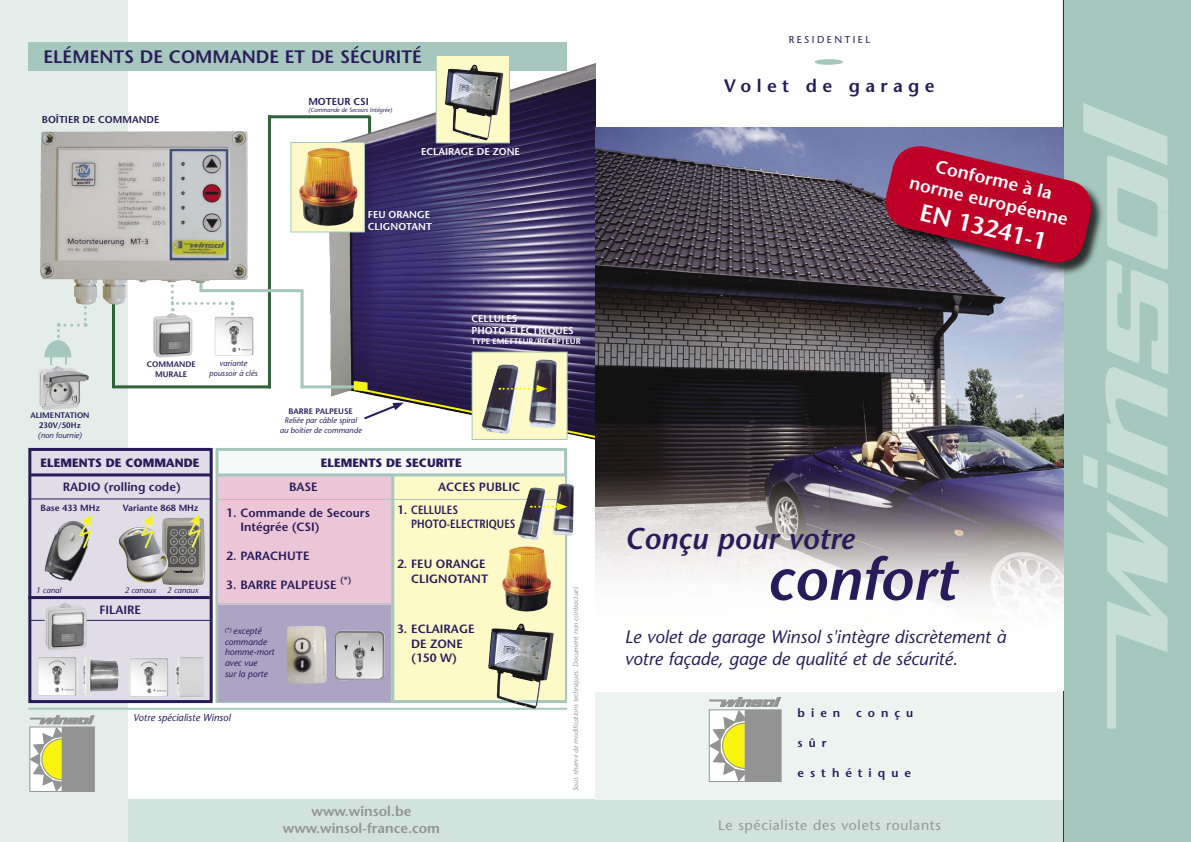
<style>
.page{position:relative;width:1191px;height:842px;background:#fff}
.page>*{position:absolute;margin:0;border:0;box-sizing:border-box;transform-origin:0 0}
.Normaal{font:italic 600 60px "Stone Sans";color:#281b5a}
.Normaal-2{font:italic 600 30px "Stone Sans";color:#281b5a}
.t1{font:600 24px "Stone Sans";color:#fff}
.Normaal-3{font:italic 18px/21.6px "Stone Sans";color:#281b5a}
.Normaal-4{font:600 18px "Stone Sans";color:#281b5a}
.t2{font:600 18px "Stone Sans";color:#fff}
.Normaal-5{font:600 18px "Stone Sans";letter-spacing:.3em;color:#281b5a}
.Normaal-6{font:600 14px "Stone Sans";color:#939393}
.Normaal-7{font:14px "Stone Sans";letter-spacing:.05em;color:#95979a}
.Normaal-8{font:600 12px/14.4px "Stone Sans";color:#281b5a}
.t3{font:700 12px "Stone Sans";color:#281b5a}
.Normaal-9{font:600 12px "Stone Sans";color:#281b5a;scale:.85 1}
.Normaal-10{font:600 12px "Stone Sans";letter-spacing:.5em;color:#281b5a}
.t4{font:600 10px "Stone Sans";color:#fff}
.t5{font:600 10px "Stone Sans";color:#281b5a}
.t6{font:italic 10px "Stone Sans";color:#281b5a}
.Normaal-11{font:10px "Stone Sans";letter-spacing:.25em;color:#281b5a}
.t7{font:italic 9px "Stone Sans";color:#281b5a}
.t8{font:600 9px "Stone Sans";color:#281b5a}
.t9{font:italic 8px "Stone Sans";color:#281b5a}
.t10{font:600 8px "Stone Sans";color:#281b5a}
.t11{font:600 8px "Stone Sans";color:#fff}
.Normaal-12{font:italic 7px "Stone Sans";color:#95979a}
.t12{font:italic 6px "Stone Sans";color:#281b5a}
</style>
<div class="page">
<div style="left:217px;top:449px;width:348px;height:252px;background:#f6f9f7"></div>
<div style="left:215px;top:448px;width:352px;height:255px;border:3px solid #a5c7bd"></div>
<div style="left:218px;top:475px;width:174px;height:225px;background:#ebc6d6"></div>
<img style="left:327px;top:63px;width:268px;height:334px">
<div style="left:393px;top:475px;width:171px;height:225px;background:#fefac7"></div>
<div style="left:0;top:0;width:128px;height:842px;background:#e4ede9"></div>
<div style="left:28px;top:43px;width:539px;height:28px;background:#a5c7bd"></div>
<svg style="left:30px;top:716px;width:64px;height:76px;background:#d2d2a1"></svg>
<div style="left:62px;top:727px;width:32px;height:64px;background:#939393"></div>
<div style="left:128px;top:799px;width:467px;height:43px;background:#d2e2dd"></div>
<hr style="left:28px;top:708px;width:539px;height:2px;background:#a5c7bd">
<div style="left:436px;top:56px;width:73px;height:87px;background:#fefac7"></div>
<img style="left:445px;top:65px;width:58px;height:75px">
<div style="left:436px;top:55px;width:74px;height:88px;border:1px solid #a5c7bd"></div>
<div style="left:291px;top:142px;width:73px;height:90px;background:#fefac7"></div>
<img style="left:299px;top:148px;width:58px;height:78px">
<div style="left:291px;top:142px;width:74px;height:90px;border:1px solid #a5c7bd"></div>
<hr style="left:268px;top:115px;width:102px;height:3px;background:#30623b">
<div style="left:30px;top:449px;width:181px;height:252px;background:#e1dde8"></div>
<div style="left:28px;top:448px;width:185px;height:255px;border:3px solid #281b5a"></div>
<hr style="left:29px;top:473px;width:182px;height:3px;background:#281b5a">
<hr style="left:216px;top:473px;width:350px;height:3px;background:#a5c7bd">
<hr style="left:28px;top:596px;width:182px;height:3px;background:#281b5a">
<hr style="left:29px;top:498px;width:182px;height:1px;background:#281b5a">
<hr style="left:30px;top:620px;width:182px;height:1px;background:#281b5a">
<hr style="left:215px;top:499px;width:352px;height:1px;background:#a5c7bd">
<hr style="left:391px;top:475px;width:3px;height:226px;background:#a5c7bd">
<img style="left:44px;top:603px;width:43px;height:47px">
<img style="left:38px;top:655px;width:81px;height:43px">
<img style="left:130px;top:656px;width:74px;height:42px">
<img style="left:162px;top:517px;width:43px;height:69px">
<img style="left:119px;top:527px;width:49px;height:55px">
<img style="left:517px;top:484px;width:57px;height:56px">
<img style="left:502px;top:546px;width:49px;height:65px">
<img style="left:488px;top:623px;width:66px;height:86px">
<hr style="left:217px;top:603px;width:175px;height:1px;background:#a5c7bd">
<img style="left:188px;top:514px;width:13px;height:33px">
<img style="left:141px;top:515px;width:13px;height:33px">
<hr style="left:268px;top:115px;width:3px;height:273px;background:#30623b">
<hr style="left:112px;top:385px;width:159px;height:3px;background:#30623b">
<hr style="left:112px;top:292px;width:3px;height:96px;background:#30623b">
<img style="left:39px;top:366px;width:49px;height:44px">
<svg style="left:531px;top:503px;width:36px;height:8px"></svg>
<div style="left:472px;top:352px;width:95px;height:87px;background:#fefac7"></div>
<img style="left:494px;top:359px;width:63px;height:22px">
<div style="left:472px;top:352px;width:95px;height:88px;border:1px solid #a5c7bd"></div>
<div style="left:218px;top:605px;width:173px;height:96px;background:#aba4c2"></div>
<img style="left:334px;top:630px;width:51px;height:51px">
<img style="left:287px;top:626px;width:40px;height:58px">
<img style="left:153px;top:313px;width:39px;height:44px">
<img style="left:214px;top:316px;width:40px;height:40px">
<svg style="left:171px;top:305px;width:63px;height:16px"></svg>
<hr style="left:200px;top:289px;width:103px;height:3px;background:#a5c7bd">
<hr style="left:300px;top:385px;width:56px;height:3px;background:#a5c7bd">
<hr style="left:300px;top:290px;width:3px;height:98px;background:#a5c7bd">
<svg style="left:352px;top:381px;width:243px;height:59px"></svg>
<img style="left:40px;top:131px;width:209px;height:174px">
<svg style="left:44px;top:289px;width:43px;height:76px"></svg>
<img style="left:45px;top:521px;width:43px;height:60px">
<img style="left:79px;top:515px;width:13px;height:33px">
<div style="left:1063px;top:0;width:128px;height:842px;background:#a5c7bd"></div>
<div style="left:595px;top:799px;width:468px;height:43px;background:#d2e2dd"></div>
<div style="left:595px;top:686px;width:468px;height:113px;background:#edf3f0"></div>
<svg style="left:709px;top:697px;width:72px;height:85px;background:#d4d4a3"></svg>
<div style="left:745px;top:710px;width:35px;height:71px;background:#939393"></div>
<div style="left:745px;top:710px;width:36px;height:71px;border:1px solid #939393"></div>
<svg style="left:814px;top:59px;width:29px;height:6px"></svg>
<img style="left:595px;top:128px;width:285px;height:563px">
<img style="left:880px;top:103px;width:288px;height:626px">
<p class="Normaal-4" style="left:44px;top:46px;width:380px">ELÉMENTS DE COMMANDE ET DE SÉCURITÉ</p>
<p class="t5" style="left:42px;top:113px;width:119px">BOÎTIER DE COMMANDE</p>
<p class="t5" style="left:308px;top:95px;width:62px">MOTEUR CSI</p>
<p class="t12" style="left:308px;top:106px;width:86px">(Commande de Secours Intégrée)</p>
<p class="t4" style="left:421px;top:145px;width:100px">ECLAIRAGE DE ZONE</p>
<p class="t4" style="left:368px;top:208px;width:64px">FEU ORANGE</p>
<p class="t4" style="left:368px;top:220px;width:66px">CLIGNOTANT</p>
<p class="t10" style="left:30px;top:411px;width:61px">ALIMENTATION</p>
<p class="t10" style="left:39px;top:420px;width:43px">230V/50Hz</p>
<p class="t9" style="left:38px;top:430px;width:46px">(non fournie)</p>
<p class="t10" style="left:147px;top:359px;width:50px">COMMANDE</p>
<p class="t10" style="left:155px;top:369px;width:34px">MURALE</p>
<p class="t9" style="left:220px;top:358px;width:29px">variante</p>
<p class="t9" style="left:209px;top:368px;width:50px">poussoir à clés</p>
<p class="t10" style="left:289px;top:406px;width:66px">BARRE PALPEUSE</p>
<p class="t9" style="left:284px;top:416px;width:74px">Reliée par câble spiral</p>
<p class="t9" style="left:280px;top:425px;width:83px">au boîtier de commande</p>
<p class="t4" style="left:471px;top:313px;width:47px">CELLULES</p>
<p class="t4" style="left:471px;top:325px;width:104px">PHOTO-ELECTRIQUES</p>
<p class="t11" style="left:471px;top:336px;width:111px">TYPE EMETTEUR/RECEPTEUR</p>
<p class="t3" style="left:40px;top:456px;width:161px">ELEMENTS DE COMMANDE</p>
<p class="t3" style="left:321px;top:456px;width:143px">ELEMENTS DE SECURITE</p>
<p class="Normaal-8" style="left:63px;top:479px;width:119px">RADIO (rolling code)</p>
<p class="Normaal-8" style="left:289px;top:479px;width:30px">BASE</p>
<p class="Normaal-8" style="left:438px;top:479px;width:83px">ACCES PUBLIC</p>
<p class="t8" style="left:40px;top:503px;width:61px">Base 433 MHz</p>
<p class="t8" style="left:123px;top:503px;width:77px">Variante 868 MHz</p>
<p class="Normaal-8" style="left:240px;top:505px;width:131px;text-indent:-14px">1. Commande de Secours<br>Intégrée (CSI)</p>
<p class="Normaal-8" style="left:226px;top:549px;width:85px">2. PARACHUTE</p>
<p class="Normaal-8" style="left:226px;top:577px;width:112px">3. BARRE PALPEUSE</p>
<p class="t8" style="left:340px;top:574px;width:13px">(*)</p>
<p class="t9" style="left:36px;top:585px;width:27px">1 canal</p>
<p class="t9" style="left:125px;top:585px;width:33px">2 canaux</p>
<p class="t9" style="left:167px;top:585px;width:33px">2 canaux</p>
<p class="Normaal-8" style="left:99px;top:602px;width:43px">FILAIRE</p>
<p class="t7" style="left:225px;top:625px;width:38px"><sup>(*)</sup> excepté</p>
<p class="t7" style="left:225px;top:636px;width:44px">commande</p>
<p class="t7" style="left:225px;top:647px;width:51px">homme-mort</p>
<p class="t7" style="left:225px;top:658px;width:34px">avec vue</p>
<p class="t7" style="left:225px;top:668px;width:44px">sur la porte</p>
<p class="t6" style="left:133px;top:712px;width:99px">Votre spécialiste Winsol</p>
<p class="Normaal-8" style="left:397px;top:502px;width:62px">1. CELLULES</p>
<p class="Normaal-9" style="left:411px;top:517px;width:124px">PHOTO-ELECTRIQUES</p>
<p class="Normaal-8" style="left:397px;top:557px;width:90px">2. FEU ORANGE</p>
<p class="Normaal-8" style="left:411px;top:571px;width:78px">CLIGNOTANT</p>
<p class="Normaal-8" style="left:397px;top:622px;width:79px">3. ECLAIRAGE</p>
<p class="Normaal-8" style="left:411px;top:636px;width:53px">DE ZONE</p>
<p class="Normaal-8" style="left:411px;top:650px;width:47px">(150 W)</p>
<p class="Normaal-6" style="left:312px;top:802px;width:101px">www.winsol.be</p>
<p class="Normaal-6" style="left:283px;top:819px;width:159px">www.winsol-france.com</p>
<p class="Normaal-12" style="left:571px;top:791px;width:207px;rotate:-90deg">Sous réserve de modifications techniques. Document non contractuel.</p>
<p class="Normaal-11" style="left:788px;top:34px;width:83px">RESIDENTIEL</p>
<p class="Normaal-5" style="left:724px;top:75px;width:212px">Volet de garage</p>
<p class="t2" style="left:938px;top:156px;width:121px;rotate:13deg">Conforme à la</p>
<p class="t2" style="left:912px;top:172px;width:164px;rotate:13deg">norme européenne</p>
<p class="t1" style="left:923px;top:198px;width:131px;rotate:13deg">EN 13241-1</p>
<p class="Normaal-2" style="left:625px;top:520px;width:230px">Conçu pour votre</p>
<p class="Normaal" style="left:766px;top:543px;width:190px">confort</p>
<p class="Normaal-3" style="left:625px;top:626px;width:383px">Le volet de garage Winsol s'intègre discrètement à votre façade, gage de qualité et de sécurité.</p>
<p class="Normaal-8" style="left:797px;top:705px;width:44px">bien</p>
<p class="Normaal-8" style="left:856px;top:705px;width:59px">conçu</p>
<p class="Normaal-8" style="left:797px;top:735px;width:31px">sûr</p>
<p class="Normaal-10" style="left:797px;top:765px;width:115px">esthétique</p>
<p class="Normaal-7" style="left:718px;top:817px;width:224px">Le spécialiste des volets roulants</p>
</div>
